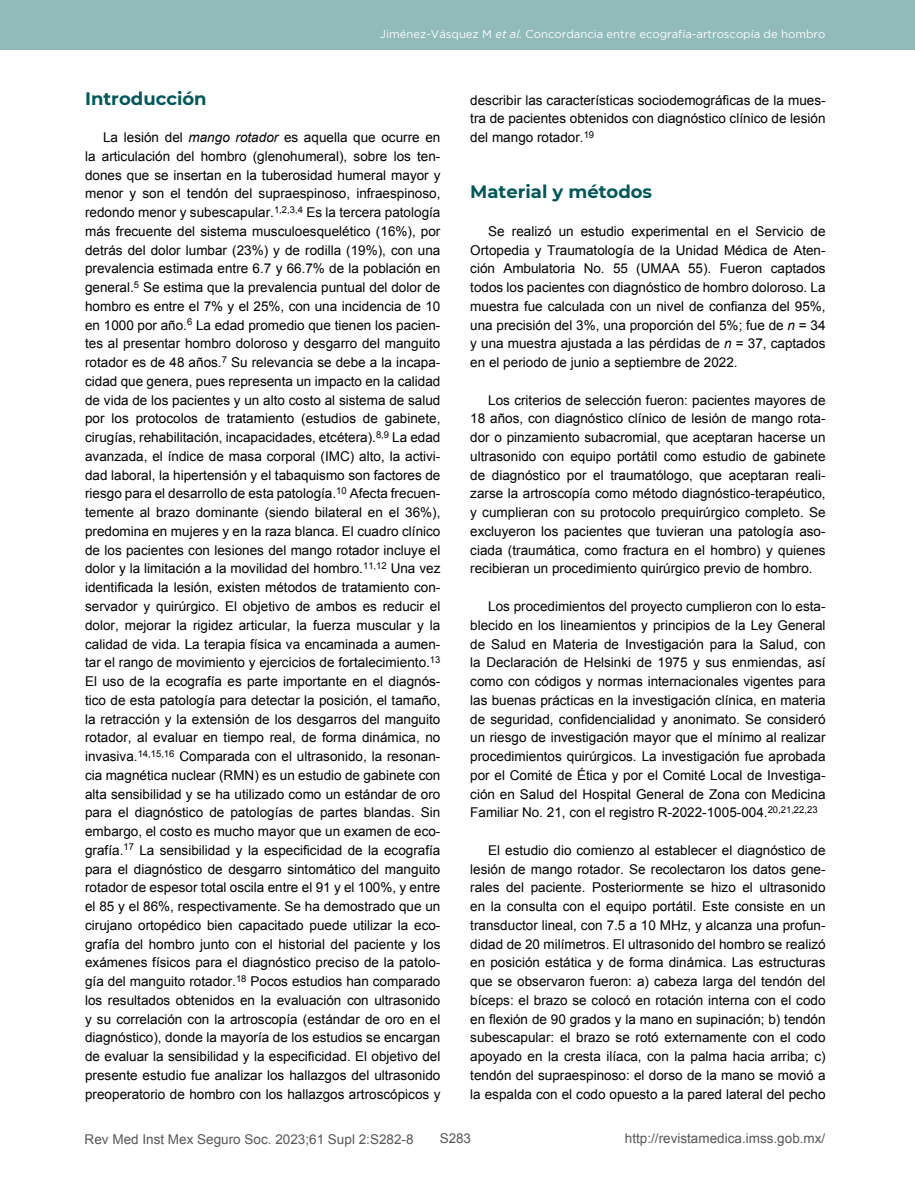
<style>
.page{position:relative;width:915px;height:1191px;background:#fff}
.page>*{position:absolute;margin:0;border:0;box-sizing:border-box;transform-origin:0 0}
.t1{font:700 18px "Montserrat";color:#01575a}
.t2{font:13.5px/18.8px "Arial";color:#000;text-align:justify}
.t3{font:13.5px "Arial";color:#575756}
.t4{font:11.25px "Gotham";color:#fff}
.s1{font-style:italic}
</style>
<div class="page">
<div style="left:0;top:0;width:914px;height:50px;background:#91baba"></div>
<p class="t4" style="left:380px;top:28px;width:447px">Jiménez-Vásquez M <span class="s1">et al.</span> Concordancia entre ecografía-artroscopía de hombro</p>
<h1 class="t1" style="left:85px;top:85px;width:123px">Introducción</h1>
<p class="t2" style="left:85px;top:128px;width:357px;text-indent:18px">La lesión del <span class="s1">mango rotador</span> es aquella que ocurre en la articulación del hombro (glenohumeral), sobre los ten&shy;dones que se insertan en la tuberosidad humeral mayor y menor y son el tendón del supraespinoso, infraespinoso, redondo menor y subescapular.<sup>1,2,3,4</sup> Es la tercera patología más frecuente del sistema musculoesquelético (16%), por detrás del dolor lumbar (23%) y de rodilla (19%), con una prevalencia estimada entre 6.7 y 66.7% de la población en general.<sup>5</sup> Se estima que la prevalencia puntual del dolor de hombro es entre el 7% y el 25%, con una incidencia de 10 en 1000 por año.<sup>6</sup> La edad promedio que tienen los pacien&shy;tes al presentar hombro doloroso y desgarro del manguito rotador es de 48 años.<sup>7</sup> Su relevancia se debe a la incapa&shy;cidad que genera, pues representa un impacto en la calidad de vida de los pacientes y un alto costo al sistema de salud por los protocolos de tratamiento (estudios de gabinete, cirugías, rehabilitación, incapacidades, etcétera).<sup>8,9</sup> La edad avanzada, el índice de masa corporal (IMC) alto, la activi&shy;dad laboral, la hipertensión y el tabaquismo son factores de riesgo para el desarrollo de esta patología.<sup>10</sup> Afecta frecuen&shy;temente al brazo dominante (siendo bilateral en el 36%), predomina en mujeres y en la raza blanca. El cuadro clínico de los pacientes con lesiones del mango rotador incluye el dolor y la limitación a la movilidad del hombro.<sup>11,12</sup> Una vez identificada la lesión, existen métodos de tratamiento con&shy;servador y quirúrgico. El objetivo de ambos es reducir el dolor, mejorar la rigidez articular, la fuerza muscular y la calidad de vida. La terapia física va encaminada a aumen&shy;tar el rango de movimiento y ejercicios de fortalecimiento.<sup>13<br></sup>El uso de la ecografía es parte importante en el diagnós&shy;tico de esta patología para detectar la posición, el tamaño, la retracción y la extensión de los desgarros del manguito rotador, al evaluar en tiempo real, de forma dinámica, no invasiva.<sup>14,15,16</sup> Comparada con el ultrasonido, la resonan&shy;cia magnética nuclear (RMN) es un estudio de gabinete con alta sensibilidad y se ha utilizado como un estándar de oro para el diagnóstico de patologías de partes blandas. Sin embargo, el costo es mucho mayor que un examen de eco&shy;grafía.<sup>17</sup> La sensibilidad y la especificidad de la ecografía para el diagnóstico de desgarro sintomático del manguito rotador de espesor total oscila entre el 91 y el 100%, y entre el 85 y el 86%, respectivamente. Se ha demostrado que un cirujano ortopédico bien capacitado puede utilizar la eco&shy;grafía del hombro junto con el historial del paciente y los exámenes físicos para el diagnóstico preciso de la patolo&shy;gía del manguito rotador.<sup>18</sup> Pocos estudios han comparado los resultados obtenidos en la evaluación con ultrasonido y su correlación con la artroscopía (estándar de oro en el diagnóstico), donde la mayoría de los estudios se encargan de evaluar la sensibilidad y la especificidad. El objetivo del presente estudio fue analizar los hallazgos del ultrasonido preoperatorio de hombro con los hallazgos artroscópicos y</p>
<p class="t2" style="left:470px;top:91px;width:357px">describir las características sociodemográficas de la mues&shy;tra de pacientes obtenidos con diagnóstico clínico de lesión del mango rotador.<sup>19</sup></p>
<h1 class="t1" style="left:470px;top:179px;width:183px">Material y métodos</h1>
<p class="t2" style="left:470px;top:222px;width:357px;text-indent:18px">Se realizó un estudio experimental en el Servicio de Ortopedia y Traumatología de la Unidad Médica de Aten&shy;ción Ambulatoria No. 55 (UMAA 55). Fueron captados todos los pacientes con diagnóstico de hombro doloroso. La muestra fue calculada con un nivel de confianza del 95%, una precisión del 3%, una proporción del 5%; fue de <span class="s1">n</span> = 34 y una muestra ajustada a las pérdidas de <span class="s1">n</span> = 37, captados en el periodo de junio a septiembre de 2022.</p>
<p class="t2" style="left:470px;top:391px;width:357px;text-indent:18px">Los criterios de selección fueron: pacientes mayores de 18 años, con diagnóstico clínico de lesión de mango rota&shy;dor o pinzamiento subacromial, que aceptaran hacerse un ultrasonido con equipo portátil como estudio de gabinete de diagnóstico por el traumatólogo, que aceptaran reali&shy;zarse la artroscopía como método diagnóstico-terapéutico, y cumplieran con su protocolo prequirúrgico completo. Se excluyeron los pacientes que tuvieran una patología aso&shy;ciada (traumática, como fractura en el hombro) y quienes recibieran un procedimiento quirúrgico previo de hombro.</p>
<p class="t2" style="left:470px;top:597px;width:357px;text-indent:18px">Los procedimientos del proyecto cumplieron con lo esta&shy;blecido en los lineamientos y principios de la Ley General de Salud en Materia de Investigación para la Salud, con la Declaración de Helsinki de 1975 y sus enmiendas, así como con códigos y normas internacionales vigentes para las buenas prácticas en la investigación clínica, en materia de seguridad, confidencialidad y anonimato. Se consideró un riesgo de investigación mayor que el mínimo al realizar procedimientos quirúrgicos. La investigación fue aprobada por el Comité de Ética y por el Comité Local de Investiga&shy;ción en Salud del Hospital General de Zona con Medicina Familiar No. 21, con el registro R-2022-1005-004.<sup>20,21,22,23</sup></p>
<p class="t2" style="left:470px;top:841px;width:357px;text-indent:18px">El estudio dio comienzo al establecer el diagnóstico de lesión de mango rotador. Se recolectaron los datos gene&shy;rales del paciente. Posteriormente se hizo el ultrasonido en la consulta con el equipo portátil. Este consiste en un transductor lineal, con 7.5 a 10 MHz, y alcanza una profun&shy;didad de 20 milímetros. El ultrasonido del hombro se realizó en posición estática y de forma dinámica. Las estructuras que se observaron fueron: a) cabeza larga del tendón del bíceps: el brazo se colocó en rotación interna con el codo en flexión de 90 grados y la mano en supinación; b) tendón subescapular: el brazo se rotó externamente con el codo apoyado en la cresta ilíaca, con la palma hacia arriba; c) tendón del supraespinoso: el dorso de la mano se movió a la espalda con el codo opuesto a la pared lateral del pecho</p>
<p class="t3" style="left:85px;top:1130px;width:330px">Rev Med Inst Mex Seguro Soc. 2023;61 Supl 2:S282-8</p>
<p class="t3" style="left:439px;top:1129px;width:33px">S283</p>
<p class="t3" style="left:624px;top:1129px;width:202px">http://revistamedica.imss.gob.mx/</p>
</div>
